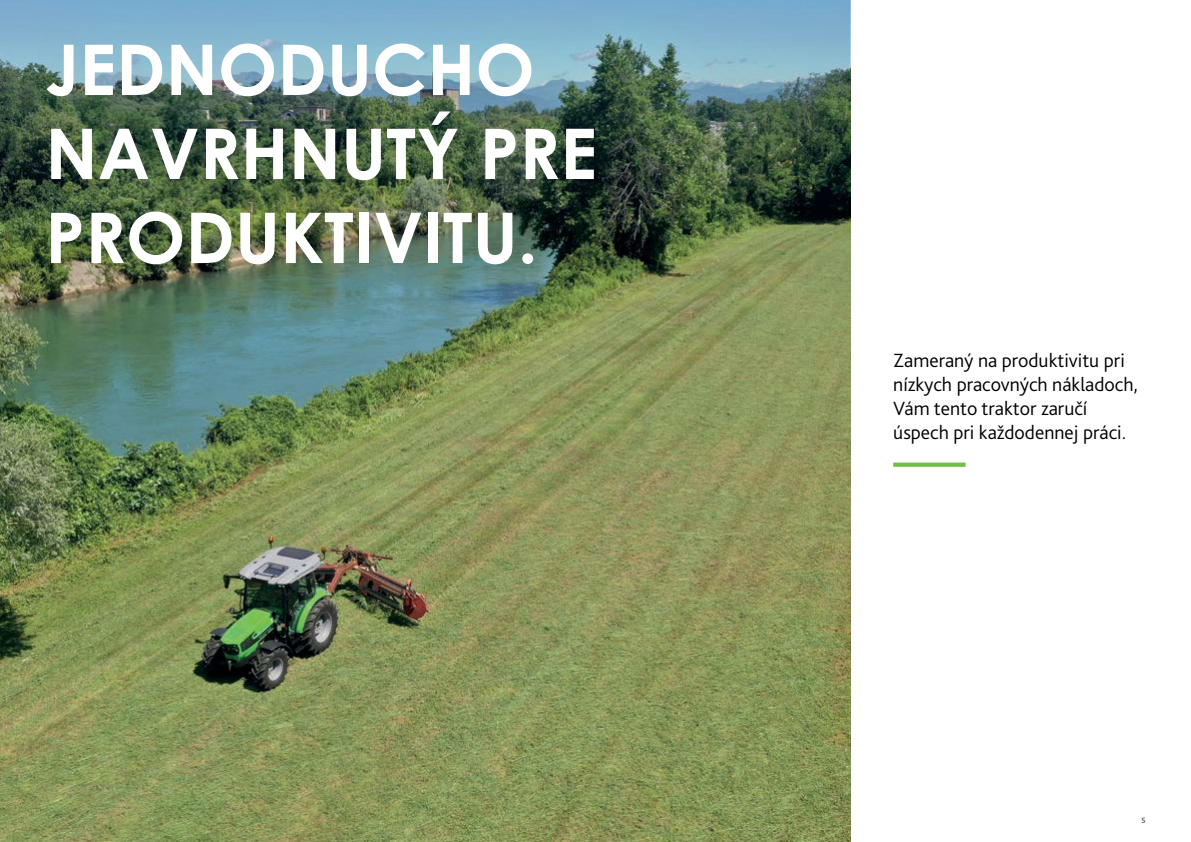
<style>
.page{position:relative;width:1191px;height:842px;background:#fff}
.page>*{position:absolute;margin:0;border:0;box-sizing:border-box;transform-origin:0 0}
.t1{font:700 70px/84px "Century Gothic";color:#fff}
.t2{font:300 20px/24px "Bliss Pro";color:#000}
.t3{font:500 8px "Bliss Pro";color:#4d4d4f}
</style>
<div class="page">
<img style="left:0;top:284px;width:850px;height:558px">
<img style="left:0;top:0;width:850px;height:284px">
<svg style="left:893px;top:463px;width:72px;height:4px"></svg>
<h1 class="t1" style="left:45px;top:24px;width:553px">JEDNODUCHO<br>NAVRHNUTÝ PRE<br>PRODUKTIVITU.</h1>
<p class="t2" style="left:893px;top:348px;width:246px">Zameraný na produktivitu pri nízkych pracovných nákladoch,<br>Vám tento traktor zaručí úspech pri každodennej práci.</p>
<p class="t3" style="left:1141px;top:815px;width:6px">5</p>
</div>
